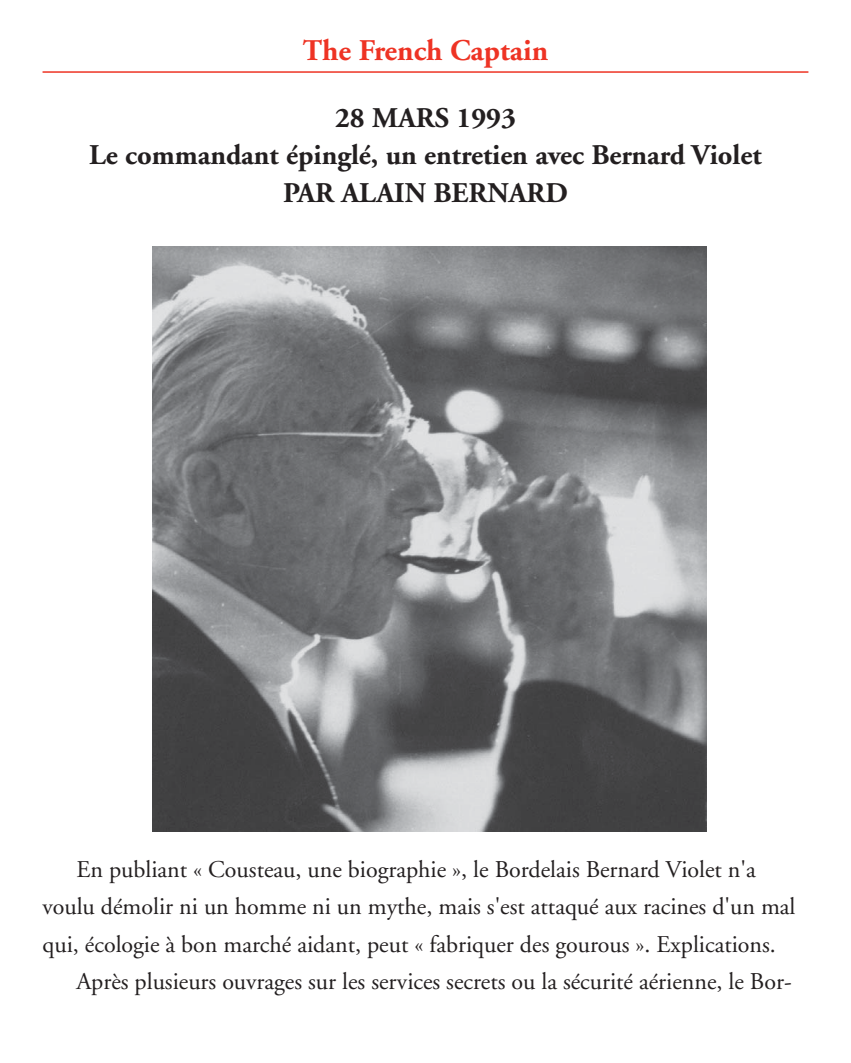
<style>
.page{position:relative;width:851px;height:1063px;background:#fff}
.page>*{position:absolute;margin:0;border:0;box-sizing:border-box;transform-origin:0 0}
.t1{font:700 30px "Adobe Garamond";color:#ee3324}
.t2{font:700 28.5px/37.5px "Adobe Garamond";color:#231f20;text-align:center}
.t3{font:24px "Adobe Garamond";color:#231f20}
</style>
<div class="page">
<hr style="left:43px;top:71px;width:765px;height:2px;background:#ee3324">
<img style="left:152px;top:247px;width:554px;height:584px">
<p class="t1" style="left:303px;top:38px;width:247px">The French Captain</p>
<p class="t2" style="left:89px;top:102px;width:673px">28 MARS 1993<br>Le commandant épinglé, un entretien avec Bernard Violet<br>PAR ALAIN BERNARD</p>
<p class="t3" style="left:77px;top:860px;width:680px">En publiant « Cousteau, une biographie », le Bordelais Bernard Violet n'a</p>
<p class="t3" style="left:43px;top:897px;width:754px">voulu démolir ni un homme ni un mythe, mais s'est attaqué aux racines d'un mal</p>
<p class="t3" style="left:43px;top:935px;width:734px">qui, écologie à bon marché aidant, peut « fabriquer des gourous ». Explications.</p>
<p class="t3" style="left:77px;top:972px;width:716px">Après plusieurs ouvrages sur les services secrets ou la sécurité aérienne, le Bor-</p>
</div>
